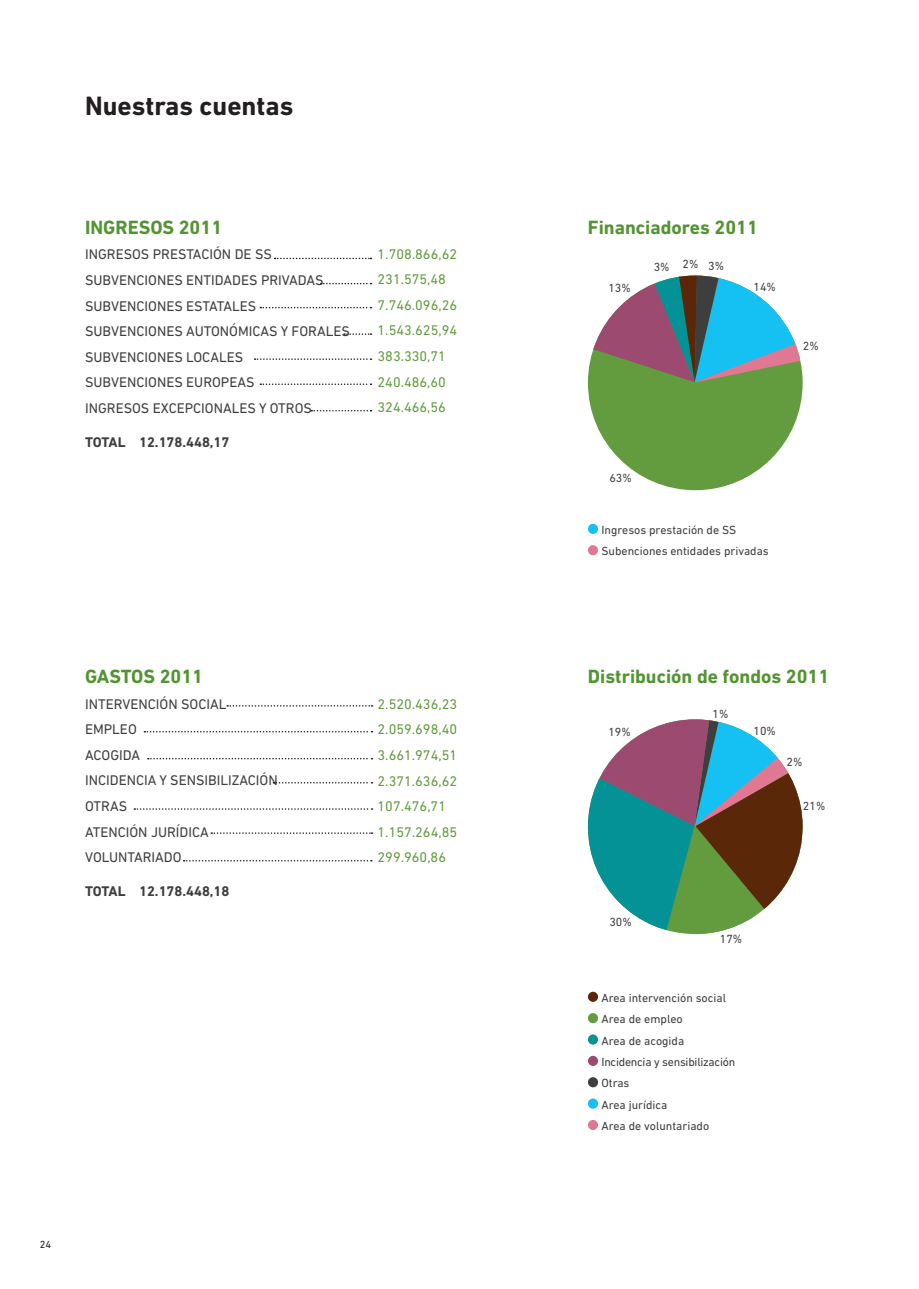
<style>
.page{position:relative;width:919px;height:1289px;background:#fff}
.page>*{position:absolute;margin:0;border:0;box-sizing:border-box;transform-origin:0 0}
.t1{font:700 27px "DIN Next LT Pro";color:#231f20}
.t2{font:700 19.5px "DIN Next LT Pro";color:#539432}
.t3{font:14.25px/25.7px "DIN Next LT Pro";color:#3e3e3f}
.t4{font:14.25px/25.7px "DIN Next LT Pro";color:#639c3f}
.t5{font:700 14.25px "DIN Next LT Pro";color:#3e3e3f}
.t6{font:12px/21.3px "DIN Next LT Pro";color:#3e3e3f}
.t7{font:10.5px "DIN Next LT Pro";color:#231f20}
</style>
<div class="page">
<div style="left:588px;top:991px;width:10px;height:10px;background:#5b2709;border-radius:50%"></div>
<div style="left:588px;top:1013px;width:10px;height:10px;background:#639c3f;border-radius:50%"></div>
<div style="left:588px;top:1034px;width:10px;height:10px;background:#059297;border-radius:50%"></div>
<div style="left:588px;top:1055px;width:10px;height:10px;background:#9c4a70;border-radius:50%"></div>
<div style="left:588px;top:1077px;width:10px;height:10px;background:#3e3e3f;border-radius:50%"></div>
<div style="left:588px;top:1098px;width:10px;height:10px;background:#15c0f2;border-radius:50%"></div>
<div style="left:588px;top:1119px;width:10px;height:11px;background:#e07893;border-radius:50%"></div>
<div style="left:588px;top:524px;width:10px;height:10px;background:#15c0f2;border-radius:50%"></div>
<div style="left:588px;top:545px;width:10px;height:10px;background:#e07893;border-radius:50%"></div>
<svg style="left:588px;top:719px;width:214px;height:215px"></svg>
<div style="left:588px;top:275px;width:214px;height:215px;background:#639c3f;border-radius:50%"></div>
<svg style="left:588px;top:275px;width:214px;height:108px"></svg>
<svg style="left:227px;top:705px;width:145px;height:1px"></svg>
<svg style="left:144px;top:731px;width:228px;height:1px"></svg>
<svg style="left:184px;top:860px;width:188px;height:1px"></svg>
<svg style="left:211px;top:832px;width:161px;height:1px"></svg>
<svg style="left:273px;top:782px;width:99px;height:1px"></svg>
<svg style="left:148px;top:758px;width:224px;height:1px"></svg>
<svg style="left:134px;top:808px;width:238px;height:1px"></svg>
<svg style="left:274px;top:258px;width:97px;height:1px"></svg>
<svg style="left:321px;top:283px;width:50px;height:1px"></svg>
<svg style="left:344px;top:333px;width:27px;height:2px"></svg>
<svg style="left:254px;top:358px;width:117px;height:2px"></svg>
<svg style="left:311px;top:410px;width:60px;height:1px"></svg>
<svg style="left:260px;top:383px;width:111px;height:2px"></svg>
<svg style="left:260px;top:307px;width:111px;height:1px"></svg>
<h1 class="t1" style="left:85px;top:90px;width:210px">Nuestras cuentas</h1>
<h2 class="t2" style="left:85px;top:216px;width:139px">INGRESOS 2011</h2>
<p class="t3" style="left:85px;top:241px;width:266px">INGRESOS PRESTACIÓN DE SS<br>SUBVENCIONES ENTIDADES PRIVADAS<br>SUBVENCIONES ESTATALES<br>SUBVENCIONES AUTONÓMICAS Y FORALES<br>SUBVENCIONES LOCALES<br>SUBVENCIONES EUROPEAS<br>INGRESOS EXCEPCIONALES Y OTROS</p>
<p class="t5" style="left:85px;top:434px;width:146px">TOTAL 12.178.448,17</p>
<p class="t4" style="left:377px;top:241px;width:81px">1.708.866,62<br>231.575,48<br>7.746.096,26<br>1.543.625,94<br>383.330,71<br>240.486,60<br>324.466,56</p>
<h2 class="t2" style="left:85px;top:665px;width:119px">GASTOS 2011</h2>
<p class="t3" style="left:85px;top:690px;width:194px">INTERVENCIÓN SOCIAL<br>EMPLEO<br>ACOGIDA<br>INCIDENCIA Y SENSIBILIZACIÓN<br>OTRAS<br>ATENCIÓN JURÍDICA<br>VOLUNTARIADO</p>
<p class="t5" style="left:85px;top:883px;width:146px">TOTAL 12.178.448,18</p>
<p class="t4" style="left:377px;top:691px;width:81px">2.520.436,23<br>2.059.698,40<br>3.661.974,51<br>2.371.636,62<br>107.476,71<br>1.157.264,85<br>299.960,86</p>
<p class="t7" style="left:40px;top:1238px;width:13px">24</p>
<h2 class="t2" style="left:588px;top:216px;width:171px">Financiadores 2011</h2>
<p class="t6" style="left:608px;top:277px;width:24px">13%</p>
<p class="t6" style="left:653px;top:255px;width:46px">3% 2%</p>
<p class="t6" style="left:708px;top:255px;width:17px">3%</p>
<p class="t6" style="left:753px;top:276px;width:24px">14%</p>
<p class="t6" style="left:802px;top:335px;width:17px">2%</p>
<p class="t6" style="left:609px;top:467px;width:24px">63%</p>
<p class="t6" style="left:601px;top:519px;width:169px">Ingresos prestación de SS<br>Subenciones entidades privadas</p>
<h2 class="t2" style="left:588px;top:665px;width:243px">Distribución de fondos 2011</h2>
<p class="t6" style="left:608px;top:720px;width:24px">19%</p>
<p class="t6" style="left:712px;top:703px;width:17px">1%</p>
<p class="t6" style="left:753px;top:719px;width:24px">10%</p>
<p class="t6" style="left:786px;top:751px;width:17px">2%</p>
<p class="t6" style="left:802px;top:794px;width:24px">21%</p>
<p class="t6" style="left:609px;top:911px;width:24px">30%</p>
<p class="t6" style="left:720px;top:928px;width:24px">17%</p>
<p class="t6" style="left:601px;top:987px;width:135px">Area intervención social<br>Area de empleo<br>Area de acogida<br>Incidencia y sensibilización<br>Otras<br>Area jurídica<br>Area de voluntariado</p>
</div>
